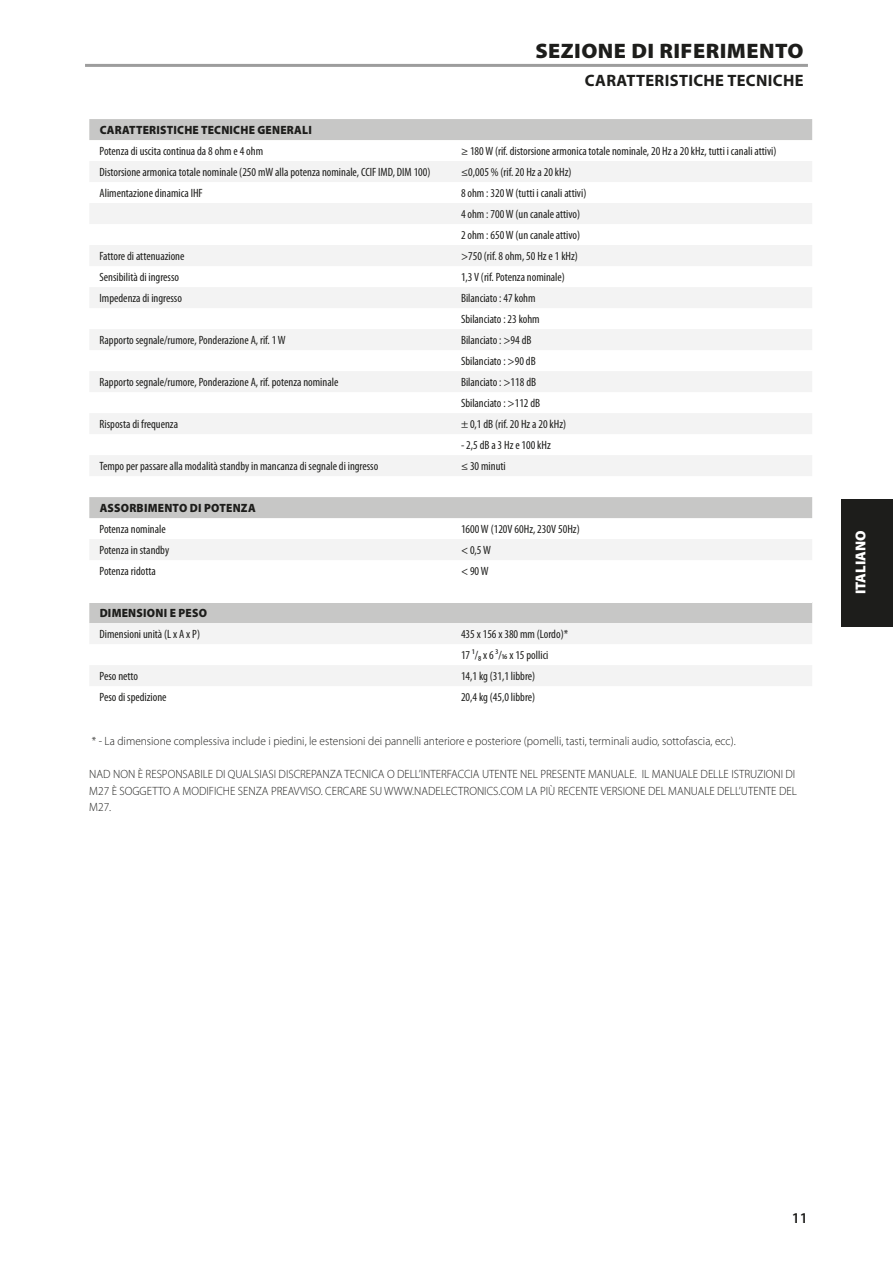
<style>
.page{position:relative;width:893px;height:1263px;background:#fff}
.page>*{position:absolute;margin:0;border:0;box-sizing:border-box;transform-origin:0 0}
.Body_copy_-_header{font:900 21px "Myriad Pro";letter-spacing:.02em;color:#1d1d1b;scale:1.05 1}
.Body_copy_-_header-2{font:700 16.5px "Myriad Pro";letter-spacing:.02em;color:#1d1d1b}
.t1{font:600 15px "Myriad Pro";color:#1d1d1b}
.t2{font:900 14.4px "Myriad Pro";color:#fff}
.Table_-_normal{font:condensed 12px "Myriad Pro";color:#1d1d1b}
.Body_copy_-_normal{font:300 12px/16.5px "Myriad Pro";color:#1d1d1b;scale:.95 1}
.Table_-_header{font:900 12px "Myriad Pro";letter-spacing:.02em;color:#1d1d1b;scale:.95 1}
</style>
<div class="page">
<div style="left:89px;top:119px;width:723px;height:21px;background:#c7c7c6"></div>
<svg style="left:89px;top:161px;width:723px;height:525px;fill:#f3f3f3"></svg>
<div style="left:89px;top:581px;width:723px;height:21px;background:#fff"></div>
<hr style="left:85px;top:64px;width:723px;height:3px;background:#9d9d9d">
<div style="left:842px;top:499px;width:51px;height:127px;background:#1d1d1b"></div>
<p class="Body_copy_-_header" style="left:535px;top:37px;width:257px">SEZIONE DI RIFERIMENTO</p>
<p class="Body_copy_-_header-2" style="left:585px;top:70px;width:220px">CARATTERISTICHE TECNICHE</p>
<p class="Table_-_header" style="left:100px;top:122px;width:225px">CARATTERISTICHE TECNICHE GENERALI</p>
<p class="Table_-_normal" style="left:100px;top:144px;width:165px">Potenza di uscita continua da 8 ohm e 4 ohm</p>
<p class="Table_-_normal" style="left:461px;top:144px;width:317px">≥ 180 W (rif. distorsione armonica totale nominale, 20 Hz a 20 kHz, tutti i canali attivi)</p>
<p class="Table_-_normal" style="left:100px;top:165px;width:333px">Distorsione armonica totale nominale (250 mW alla potenza nominale, CCIF IMD, DIM 100)</p>
<p class="Table_-_normal" style="left:461px;top:165px;width:112px">≤0,005 % (rif. 20 Hz a 20 kHz)</p>
<p class="Table_-_normal" style="left:100px;top:186px;width:105px">Alimentazione dinamica IHF</p>
<p class="Table_-_normal" style="left:461px;top:186px;width:127px">8 ohm : 320 W (tutti i canali attivi)</p>
<p class="Table_-_normal" style="left:461px;top:207px;width:121px">4 ohm : 700 W (un canale attivo)</p>
<p class="Table_-_normal" style="left:461px;top:228px;width:121px">2 ohm : 650 W (un canale attivo)</p>
<p class="Table_-_normal" style="left:100px;top:249px;width:86px">Fattore di attenuazione</p>
<p class="Table_-_normal" style="left:461px;top:249px;width:118px">&gt;750 (rif. 8 ohm, 50 Hz e 1 kHz)</p>
<p class="Table_-_normal" style="left:100px;top:270px;width:81px">Sensibilità di ingresso</p>
<p class="Table_-_normal" style="left:461px;top:270px;width:106px">1,3 V (rif. Potenza nominale)</p>
<p class="Table_-_normal" style="left:100px;top:291px;width:84px">Impedenza di ingresso</p>
<p class="Table_-_normal" style="left:461px;top:291px;width:76px">Bilanciato : 47 kohm</p>
<p class="Table_-_normal" style="left:461px;top:312px;width:80px">Sbilanciato : 23 kohm</p>
<p class="Table_-_normal" style="left:100px;top:333px;width:188px">Rapporto segnale/rumore, Ponderazione A, rif. 1 W</p>
<p class="Table_-_normal" style="left:461px;top:333px;width:72px">Bilanciato : &gt;94 dB</p>
<p class="Table_-_normal" style="left:461px;top:354px;width:76px">Sbilanciato : &gt;90 dB</p>
<p class="Table_-_normal" style="left:100px;top:375px;width:240px">Rapporto segnale/rumore, Ponderazione A, rif. potenza nominale</p>
<p class="Table_-_normal" style="left:461px;top:375px;width:77px">Bilanciato : &gt;118 dB</p>
<p class="Table_-_normal" style="left:461px;top:396px;width:81px">Sbilanciato : &gt;112 dB</p>
<p class="Table_-_normal" style="left:100px;top:417px;width:80px">Risposta di frequenza</p>
<p class="Table_-_normal" style="left:461px;top:417px;width:107px">± 0,1 dB (rif. 20 Hz a 20 kHz)</p>
<p class="Table_-_normal" style="left:461px;top:438px;width:91px">- 2,5 dB a 3 Hz e 100 kHz</p>
<p class="Table_-_normal" style="left:100px;top:459px;width:280px">Tempo per passare alla modalità standby in mancanza di segnale di ingresso</p>
<p class="Table_-_normal" style="left:461px;top:459px;width:46px">≤ 30 minuti</p>
<p class="Table_-_header" style="left:100px;top:500px;width:166px">ASSORBIMENTO DI POTENZA</p>
<p class="Table_-_normal" style="left:100px;top:522px;width:68px">Potenza nominale</p>
<p class="Table_-_normal" style="left:461px;top:522px;width:120px">1600 W (120V 60Hz, 230V 50Hz)</p>
<p class="Table_-_normal" style="left:100px;top:543px;width:71px">Potenza in standby</p>
<p class="Table_-_normal" style="left:461px;top:543px;width:31px">&lt; 0,5 W</p>
<p class="Table_-_normal" style="left:100px;top:564px;width:58px">Potenza ridotta</p>
<p class="Table_-_normal" style="left:461px;top:564px;width:29px">&lt; 90 W</p>
<p class="Table_-_header" style="left:100px;top:605px;width:114px">DIMENSIONI E PESO</p>
<p class="Table_-_normal" style="left:100px;top:627px;width:102px">Dimensioni unità (L x A x P)</p>
<p class="Table_-_normal" style="left:461px;top:627px;width:109px">435 x 156 x 380 mm (Lordo)*</p>
<p class="Table_-_normal" style="left:461px;top:648px;width:89px">17 ¹/₈ x 6 ³/16 x 15 pollici</p>
<p class="Table_-_normal" style="left:100px;top:669px;width:40px">Peso netto</p>
<p class="Table_-_normal" style="left:461px;top:669px;width:76px">14,1 kg (31,1 libbre)</p>
<p class="Table_-_normal" style="left:100px;top:690px;width:69px">Peso di spedizione</p>
<p class="Table_-_normal" style="left:461px;top:690px;width:76px">20,4 kg (45,0 libbre)</p>
<p class="Body_copy_-_normal" style="left:92px;top:733px;width:679px">* - La dimensione complessiva include i piedini, le estensioni dei pannelli anteriore e posteriore (pomelli, tasti, terminali audio, sottofascia, ecc).</p>
<p class="Body_copy_-_normal" style="left:89px;top:766px;width:746px">NAD NON È RESPONSABILE DI QUALSIASI DISCREPANZA TECNICA O DELL’INTERFACCIA UTENTE NEL PRESENTE MANUALE. IL MANUALE DELLE ISTRUZIONI DI<br>M27 È SOGGETTO A MODIFICHE SENZA PREAVVISO. CERCARE SU WWW.NADELECTRONICS.COM LA PIÙ RECENTE VERSIONE DEL MANUALE DELL’UTENTE DEL<br>M27.</p>
<p class="t2" style="left:851px;top:594px;width:65px;rotate:-90deg">ITALIANO</p>
<p class="t1" style="left:792px;top:1208px;width:18px">11</p>
</div>
